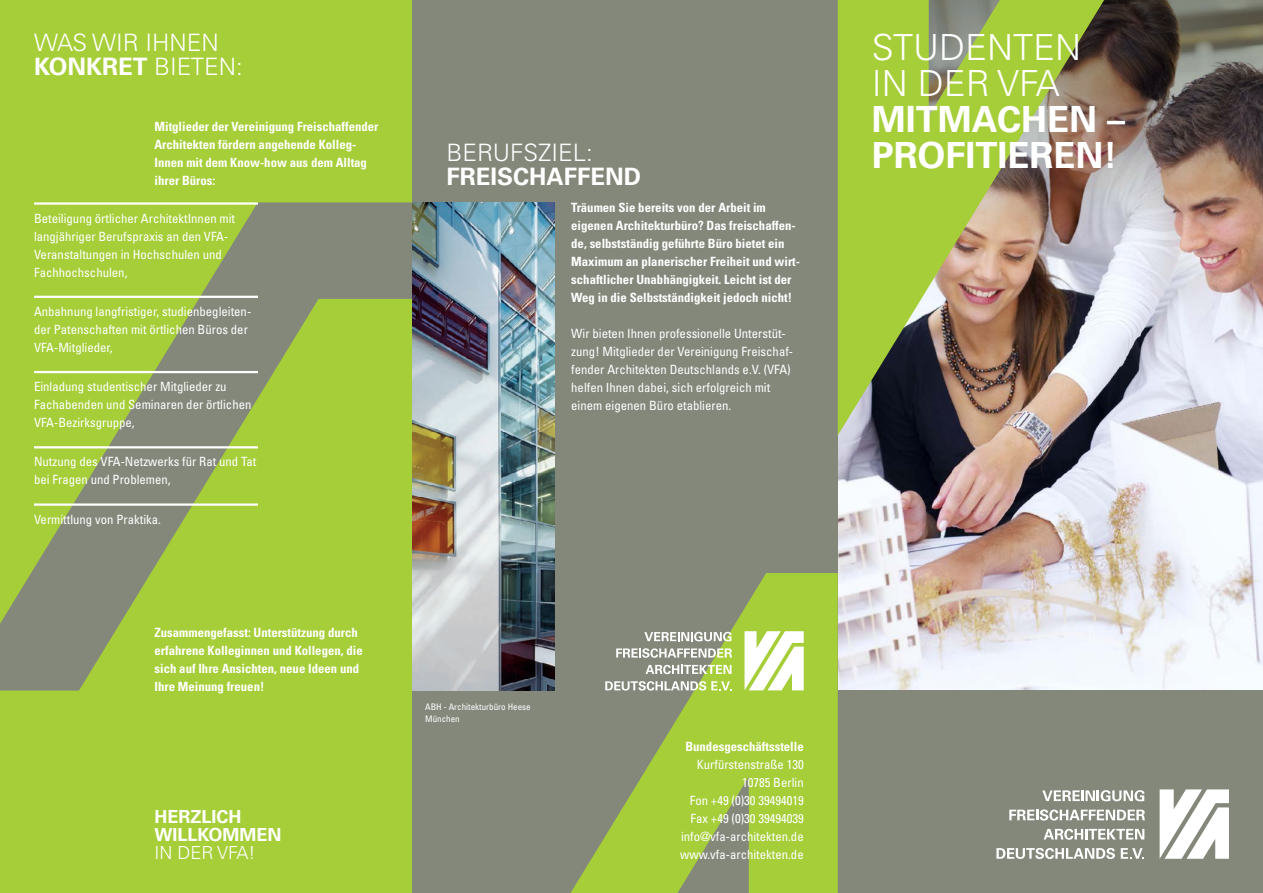
<style>
.page{position:relative;width:1263px;height:893px;background:#fff}
.page>*{position:absolute;margin:0;border:0;box-sizing:border-box;transform-origin:0 0}
.t1{font:700 36px/36px "Univers LT Std";color:#fff}
.t2{font:300 36px/36px "Univers LT Std";color:#fff}
.t3{font:300 24px/24px "Univers LT Std";color:#fff}
.t4{font:700 24px "Univers LT Std";color:#fff}
.t5{font:700 18px/18px "Univers LT Std";color:#fff}
.t6{font:300 18px "Univers LT Std";color:#fff}
.t7{font:condensed 12.75px/18px "Univers LT Std";color:#fff}
.t8{font:700 condensed 12.75px/18px "Univers LT Std";color:#fff}
.t9{font:condensed 9px/12px "Univers LT Std";color:#fff}
.s1{font-weight:700}
</style>
<div class="page">
<img style="left:838px;top:238px;width:425px;height:453px">
<img style="left:1104px;top:0;width:159px;height:238px">
<div style="left:838px;top:691px;width:425px;height:202px;background:#84887b"></div>
<div style="left:0;top:0;width:412px;height:893px;background:#a6ce39"></div>
<svg style="left:0;top:202px;width:412px;height:489px"></svg>
<div style="left:412px;top:0;width:426px;height:893px;background:#84887b"></div>
<img style="left:838px;top:0;width:266px;height:435px">
<svg style="left:570px;top:573px;width:268px;height:320px;fill:#a6ce39"></svg>
<svg style="left:1160px;top:789px;width:69px;height:70px"></svg>
<svg style="left:1042px;top:790px;width:102px;height:11px"></svg>
<svg style="left:1009px;top:809px;width:136px;height:11px"></svg>
<svg style="left:1044px;top:829px;width:100px;height:11px"></svg>
<svg style="left:996px;top:848px;width:119px;height:11px"></svg>
<svg style="left:1121px;top:848px;width:23px;height:11px"></svg>
<svg style="left:744px;top:631px;width:60px;height:59px;background:#edf5d7"></svg>
<svg style="left:644px;top:632px;width:87px;height:9px"></svg>
<svg style="left:616px;top:648px;width:116px;height:10px"></svg>
<svg style="left:645px;top:665px;width:86px;height:9px"></svg>
<svg style="left:605px;top:681px;width:126px;height:10px"></svg>
<hr style="left:34px;top:202px;width:224px;height:3px;background:#fff">
<hr style="left:34px;top:296px;width:224px;height:2px;background:#fff">
<hr style="left:34px;top:371px;width:224px;height:2px;background:#fff">
<hr style="left:34px;top:446px;width:224px;height:2px;background:#fff">
<hr style="left:34px;top:503px;width:224px;height:3px;background:#fff">
<img style="left:412px;top:202px;width:142px;height:489px">
<h2 class="t3" style="left:34px;top:31px;width:210px">WAS WIR IHNEN<br><span class="s1">KONKRET</span> BIETEN:</h2>
<p class="t8" style="left:154px;top:118px;width:225px">Mitglieder der Vereinigung Freischaffender Architekten fördern angehende Kolleg-Innen mit dem Know-how aus dem Alltag ihrer Büros:</p>
<p class="t7" style="left:34px;top:209px;width:203px">Beteiligung örtlicher ArchitektInnen mit langjähriger Berufspraxis an den VFA-Veranstaltungen in Hochschulen und Fachhochschulen,</p>
<p class="t7" style="left:34px;top:302px;width:219px">Anbahnung langfristiger, studienbegleiten&shy;der Patenschaften mit örtlichen Büros der<br>VFA-Mitglieder,</p>
<p class="t7" style="left:34px;top:377px;width:219px">Einladung studentischer Mitglieder zu<br>Fachabenden und Seminaren der örtlichen<br>VFA-Bezirksgruppe,</p>
<p class="t7" style="left:34px;top:453px;width:224px">Nutzung des VFA-Netzwerks für Rat und Tat bei Fragen und Problemen,</p>
<p class="t7" style="left:34px;top:510px;width:129px">Vermittlung von Praktika.</p>
<p class="t8" style="left:154px;top:623px;width:210px">Zusammengefasst: Unterstützung durch erfahrene Kolleginnen und Kollegen, die sich auf Ihre Ansichten, neue Ideen und Ihre Meinung freuen!</p>
<h3 class="t5" style="left:154px;top:808px;width:129px">HERZLICH<br>WILLKOMMEN</h3>
<h3 class="t6" style="left:154px;top:842px;width:102px">IN DER VFA!</h3>
<h2 class="t3" style="left:446px;top:141px;width:148px">BERUFSZIEL:</h2>
<h2 class="t4" style="left:446px;top:163px;width:196px">FREISCHAFFEND</h2>
<p class="t8" style="left:571px;top:198px;width:230px">Träumen Sie bereits von der Arbeit im eigenen Architekturbüro? Das freischaffen&shy;de, selbstständig geführte Büro bietet ein Maximum an planerischer Freiheit und wirt&shy;schaftlicher Unabhängigkeit. Leicht ist der Weg in die Selbstständigkeit jedoch nicht!</p>
<p class="t7" style="left:571px;top:324px;width:223px">Wir bieten Ihnen professionelle Unterstüt&shy;zung! Mitglieder der Vereinigung Freischaf&shy;fender Architekten Deutschlands e.V. (VFA) helfen Ihnen dabei, sich erfolgreich mit einem eigenen Büro etablieren.</p>
<p class="t9" style="left:425px;top:700px;width:107px">ABH - Architekturbüro Heese<br>München</p>
<p class="t8" style="left:685px;top:737px;width:120px">Bundesgeschäftsstelle</p>
<p class="t7" style="left:680px;top:755px;width:125px;text-align:right">Kurfürstenstraße 130<br>10785 Berlin<br>Fon +49 (0)30 39494019<br>Fax +49 (0)30 39494039 info@vfa-architekten.de www.vfa-architekten.de</p>
<h1 class="t2" style="left:872px;top:29px;width:211px">STUDENTEN<br>IN DER VFA</h1>
<h1 class="t1" style="left:872px;top:102px;width:255px">MITMACHEN –<br>PROFITIEREN!</h1>
</div>
